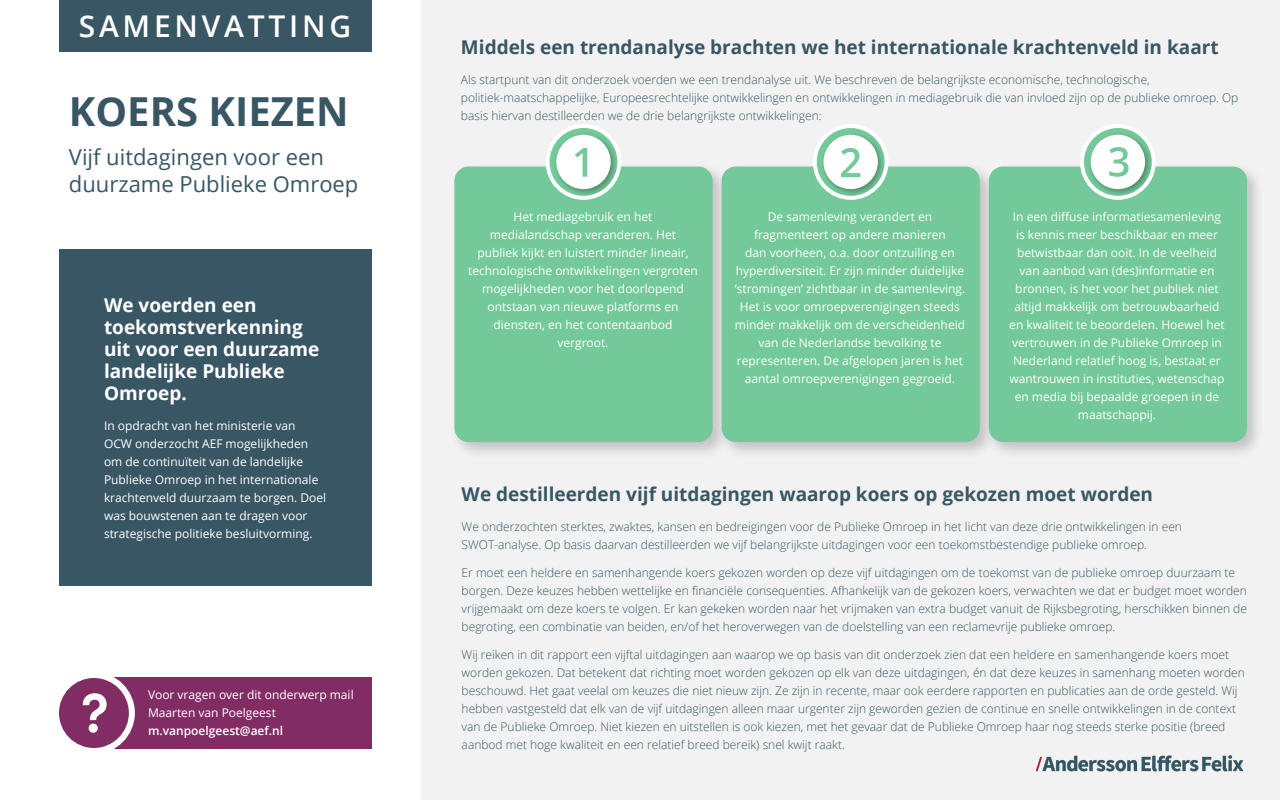
<style>
.page{position:relative;width:1280px;height:800px;background:#fff}
.page>*{position:absolute;margin:0;border:0;box-sizing:border-box;transform-origin:0 0}
.Subtitel{font:700 40px "Open Sans";color:#385664}
.t1{font:600 30px "Open Sans";letter-spacing:.125em;color:#fff}
.Subtitel-2{font:22px/27px "Open Sans";color:#385664}
.Subtitel-3{font:700 19px "Open Sans";color:#385664}
.Subtitel-4{font:700 19px/22px "Open Sans";color:#fff}
.Brood{font:300 12px/18px "Open Sans";color:#385664}
.Brood-2{font:12px/18px "Open Sans";color:#fff;text-align:center}
.Brood_wit{font:12px/18px "Open Sans";color:#fff}
.Brood-3{font:600 12px "Open Sans";color:#fff}
</style>
<div class="page">
<div style="left:421px;top:0;width:859px;height:800px;background:#f2f2f2"></div>
<div style="left:59px;top:249px;width:312px;height:337px;background:#385664"></div>
<div style="left:450px;top:162px;width:280px;height:298px;background:#000;opacity:.2"></div>
<div style="left:454px;top:167px;width:259px;height:275px;background:#73c999;border-radius:14px"></div>
<div style="left:717px;top:162px;width:280px;height:298px;background:#000;opacity:.2"></div>
<div style="left:722px;top:167px;width:258px;height:275px;background:#73c999;border-radius:14px"></div>
<div style="left:984px;top:162px;width:281px;height:298px;background:#000;opacity:.2"></div>
<div style="left:989px;top:167px;width:258px;height:275px;background:#73c999;border-radius:14px"></div>
<div style="left:107px;top:677px;width:264px;height:72px;background:#822c64"></div>
<div style="left:56px;top:675px;width:76px;height:76px;background:#822c64;border-radius:50%"></div>
<div style="left:53px;top:672px;width:82px;height:82px;border:6px solid #fff;border-radius:50%"></div>
<svg style="left:83px;top:693px;width:24px;height:40px"></svg>
<div style="left:59px;top:0;width:312px;height:52px;background:#385664"></div>
<svg style="left:815px;top:126px;width:72px;height:72px"></svg>
<div style="left:813px;top:124px;width:76px;height:76px;border:4px solid #fff;border-radius:50%"></div>
<div style="left:820px;top:131px;width:65px;height:66px;background:#000;opacity:.3"></div>
<div style="left:824px;top:135px;width:54px;height:54px;background:#fff;border-radius:50%"></div>
<svg style="left:548px;top:126px;width:71px;height:72px"></svg>
<div style="left:546px;top:124px;width:75px;height:76px;border:4px solid #fff;border-radius:50%"></div>
<div style="left:553px;top:131px;width:65px;height:66px;background:#000;opacity:.3"></div>
<div style="left:556px;top:135px;width:55px;height:54px;background:#fff;border-radius:50%"></div>
<svg style="left:575px;top:148px;width:12px;height:29px"></svg>
<svg style="left:841px;top:148px;width:19px;height:29px"></svg>
<svg style="left:1082px;top:126px;width:72px;height:72px"></svg>
<div style="left:1080px;top:124px;width:76px;height:76px;border:4px solid #fff;border-radius:50%"></div>
<div style="left:1087px;top:131px;width:65px;height:66px;background:#000;opacity:.3"></div>
<div style="left:1091px;top:135px;width:54px;height:54px;background:#fff;border-radius:50%"></div>
<svg style="left:1109px;top:147px;width:20px;height:30px"></svg>
<img style="left:1035px;top:755px;width:209px;height:17px">
<p class="t1" style="left:79px;top:5px;width:274px">SAMENVATTING</p>
<p class="Subtitel" style="left:69px;top:83px;width:281px">KOERS KIEZEN</p>
<p class="Subtitel-2" style="left:69px;top:143px;width:291px">Vijf uitdagingen voor een duurzame Publieke Omroep</p>
<p class="Subtitel-4" style="left:104px;top:293px;width:217px">We voerden een toekomstverkenning uit voor een duurzame landelijke Publieke<br>Omroep.</p>
<p class="Brood_wit" style="left:104px;top:416px;width:224px">In opdracht van het ministerie van OCW onderzocht AEF mogelijkheden om de continuïteit van de landelijke Publieke Omroep in het internationale krachtenveld duurzaam te borgen. Doel was bouwstenen aan te dragen voor strategische politieke besluitvorming.</p>
<p class="Brood-2" style="left:148px;top:685px;width:207px;text-align:left">Voor vragen over dit onderwerp mail<br>Maarten van Poelgeest</p>
<p class="Brood-3" style="left:148px;top:722px;width:137px">m.vanpoelgeest@aef.nl</p>
<p class="Subtitel-3" style="left:461px;top:34px;width:759px">Middels een trendanalyse brachten we het internationale krachtenveld in kaart</p>
<p class="Brood" style="left:461px;top:70px;width:690px">Als startpunt van dit onderzoek voerden we een trendanalyse uit. We beschreven de belangrijkste economische, technologische,</p>
<p class="Brood" style="left:461px;top:88px;width:779px">politiek-maatschappelijke, Europeesrechtelijke ontwikkelingen en ontwikkelingen in mediagebruik die van invloed zijn op de publieke omroep. Op basis hiervan destilleerden we de drie belangrijkste ontwikkelingen:</p>
<p class="Brood-2" style="left:468px;top:208px;width:231px">Het mediagebruik en het medialandschap veranderen. Het publiek kijkt en luistert minder lineair, technologische ontwikkelingen vergroten mogelijkheden voor het doorlopend ontstaan van nieuwe platforms en diensten, en het contentaanbod vergroot.</p>
<p class="Brood-2" style="left:735px;top:208px;width:232px">De samenleving verandert en fragmenteert op andere manieren<br>dan voorheen, o.a. door ontzuiling en hyperdiversiteit. Er zijn minder duidelijke ‘stromingen’ zichtbaar in de samenleving.<br>Het is voor omroepverenigingen steeds minder makkelijk om de verscheidenheid van de Nederlandse bevolking te representeren. De afgelopen jaren is het aantal omroepverenigingen gegroeid.</p>
<p class="Brood-2" style="left:1009px;top:208px;width:217px">In een diffuse informatiesamenleving is kennis meer beschikbaar en meer betwistbaar dan ooit. In de veelheid van aanbod van (des)informatie en bronnen, is het voor het publiek niet altijd makkelijk om betrouwbaarheid en kwaliteit te beoordelen. Hoewel het vertrouwen in de Publieke Omroep in Nederland relatief hoog is, bestaat er wantrouwen in instituties, wetenschap en media bij bepaalde groepen in de maatschappij.</p>
<p class="Subtitel-3" style="left:462px;top:481px;width:693px">We destilleerden vijf uitdagingen waarop koers op gekozen moet worden</p>
<p class="Brood" style="left:462px;top:517px;width:722px">We onderzochten sterktes, zwaktes, kansen en bedreigingen voor de Publieke Omroep in het licht van deze drie ontwikkelingen in een</p>
<p class="Brood" style="left:462px;top:535px;width:687px">SWOT-analyse. Op basis daarvan destilleerden we vijf belangrijkste uitdagingen voor een toekomstbestendige publieke omroep.</p>
<p class="Brood" style="left:462px;top:563px;width:787px">Er moet een heldere en samenhangende koers gekozen worden op deze vijf uitdagingen om de toekomst van de publieke omroep duurzaam te borgen. Deze keuzes hebben wettelijke en financiële consequenties. Afhankelijk van de gekozen koers, verwachten we dat er budget moet worden vrijgemaakt om deze koers te volgen. Er kan gekeken worden naar het vrijmaken van extra budget vanuit de Rijksbegroting, herschikken binnen de begroting, een combinatie van beiden, en/of het heroverwegen van de doelstelling van een reclamevrije publieke omroep.</p>
<p class="Brood" style="left:462px;top:645px;width:785px">Wij reiken in dit rapport een vijftal uitdagingen aan waarop we op basis van dit onderzoek zien dat een heldere en samenhangende koers moet worden gekozen. Dat betekent dat richting moet worden gekozen op elk van deze uitdagingen, én dat deze keuzes in samenhang moeten worden beschouwd. Het gaat veelal om keuzes die niet nieuw zijn. Ze zijn in recente, maar ook eerdere rapporten en publicaties aan de orde gesteld. Wij hebben vastgesteld dat elk van de vijf uitdagingen alleen maar urgenter zijn geworden gezien de continue en snelle ontwikkelingen in de context van de Publieke Omroep. Niet kiezen en uitstellen is ook kiezen, met het gevaar dat de Publieke Omroep haar nog steeds sterke positie (breed aanbod met hoge kwaliteit en een relatief breed bereik) snel kwijt raakt.</p>
</div>
